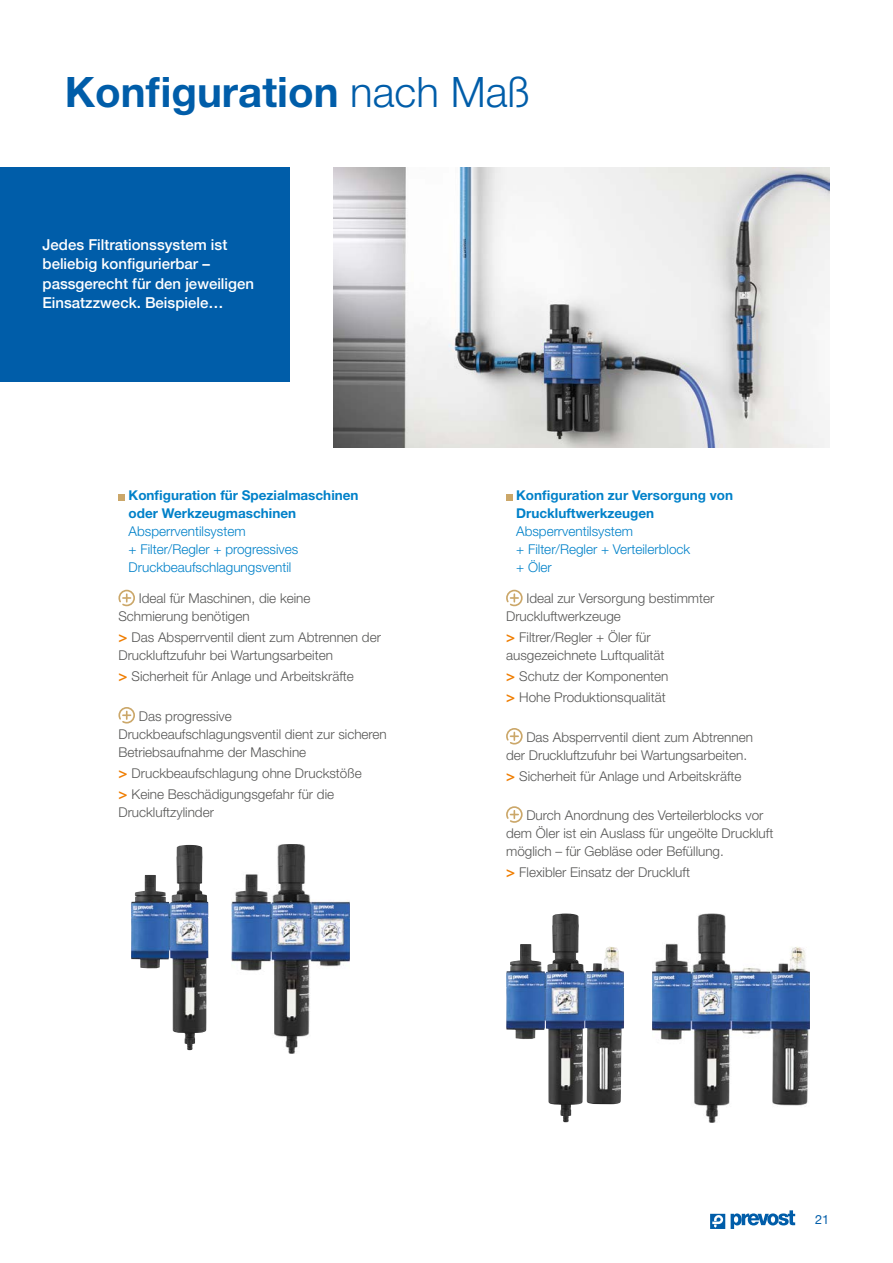
<style>
.page{position:relative;width:893px;height:1263px;background:#fff}
.page>*{position:absolute;margin:0;border:0;box-sizing:border-box;transform-origin:0 0}
.t1{font:700 42px "Helvetica Neue";color:#005da9}
.t2{font:500 15px/19.5px "Helvetica Neue";color:#fff}
.t3{font:300 13.5px/18px "Helvetica Neue";color:#575756}
.t4{font:300 13.5px/18px "Helvetica Neue";color:#0081c9}
.t5{font:700 13.5px/18px "Helvetica Neue";color:#0081c9}
.t6{font:12.75px "Helvetica Neue";color:#005da9}
.s1{font-weight:300}
.s2{font-weight:500;font-size:15px;color:#ef7d00}
</style>
<div class="page">
<svg style="left:710px;top:1214px;width:15px;height:15px"></svg>
<svg style="left:731px;top:1210px;width:64px;height:19px"></svg>
<div style="left:118px;top:494px;width:7px;height:6px;background:#cba769"></div>
<svg style="left:118px;top:589px;width:17px;height:18px"></svg>
<svg style="left:118px;top:707px;width:17px;height:17px"></svg>
<svg style="left:506px;top:494px;width:6px;height:6px"></svg>
<svg style="left:506px;top:589px;width:17px;height:18px"></svg>
<svg style="left:506px;top:728px;width:17px;height:17px"></svg>
<svg style="left:506px;top:806px;width:17px;height:17px"></svg>
<img style="left:131px;top:845px;width:62px;height:205px">
<img style="left:506px;top:913px;width:63px;height:209px">
<img style="left:232px;top:844px;width:118px;height:209px">
<img style="left:652px;top:913px;width:157px;height:209px">
<div style="left:0;top:167px;width:289px;height:215px;background:#005da9"></div>
<img style="left:334px;top:167px;width:495px;height:280px">
<h1 class="t1" style="left:65px;top:66px;width:467px">Konfiguration <span class="s1">nach Maß</span></h1>
<p class="t2" style="left:43px;top:233px;width:213px">Jedes Filtrationssystem ist beliebig konfigurierbar – passgerecht für den jeweiligen<br>Einsatzzweck. Beispiele…</p>
<p class="t5" style="left:129px;top:486px;width:231px">Konfiguration für Spezialmaschinen oder Werkzeugmaschinen</p>
<p class="t4" style="left:129px;top:522px;width:171px">Absperrventilsystem<br>+ Filter/Regler + progressives<br>Druckbeaufschlagungsventil</p>
<p class="t3" style="left:118px;top:589px;width:194px;text-indent:20px">Ideal für Maschinen, die keine<br>Schmierung benötigen</p>
<p class="t3" style="left:118px;top:628px;width:264px"><span class="s2">&gt;</span> Das Absperrventil dient zum Abtrennen der<br>Druckluftzufuhr bei Wartungsarbeiten</p>
<p class="t3" style="left:118px;top:667px;width:237px"><span class="s2">&gt;</span> Sicherheit für Anlage und Arbeitskräfte</p>
<p class="t3" style="left:118px;top:706px;width:270px;text-indent:20px">Das progressive<br>Druckbeaufschlagungsventil dient zur sicheren<br>Betriebsaufnahme der Maschine</p>
<p class="t3" style="left:118px;top:762px;width:245px;line-height:21px"><span class="s2">&gt;</span> Druckbeaufschlagung ohne Druckstöße <span class="s2">&gt;</span> Keine Beschädigungsgefahr für die</p>
<p class="t3" style="left:118px;top:802px;width:97px">Druckluftzylinder</p>
<p class="t5" style="left:516px;top:486px;width:218px">Konfiguration zur Versorgung von<br>Druckluftwerkzeugen</p>
<p class="t4" style="left:516px;top:522px;width:176px">Absperrventilsystem<br>+ Filter/Regler + Verteilerblock + Öler</p>
<p class="t3" style="left:506px;top:589px;width:210px;text-indent:20px">Ideal zur Versorgung bestimmter<br>Druckluftwerkzeuge</p>
<p class="t3" style="left:506px;top:628px;width:160px"><span class="s2">&gt;</span> Filtrer/Regler + Öler für ausgezeichnete Luftqualität</p>
<p class="t3" style="left:506px;top:666px;width:164px;line-height:21px"><span class="s2">&gt;</span> Schutz der Komponenten <span class="s2">&gt;</span> Hohe Produktionsqualität</p>
<p class="t3" style="left:506px;top:727px;width:248px;text-indent:20px">Das Absperrventil dient zum Abtrennen der Druckluftzufuhr bei Wartungsarbeiten.</p>
<p class="t3" style="left:506px;top:766px;width:237px"><span class="s2">&gt;</span> Sicherheit für Anlage und Arbeitskräfte</p>
<p class="t3" style="left:506px;top:806px;width:269px;text-indent:20px">Durch Anordnung des Verteilerblocks vor dem Öler ist ein Auslass für ungeölte Druckluft möglich – für Gebläse oder Befüllung.</p>
<p class="t3" style="left:506px;top:863px;width:185px"><span class="s2">&gt;</span> Flexibler Einsatz der Druckluft</p>
<p class="t6" style="left:815px;top:1210px;width:16px">21</p>
</div>
